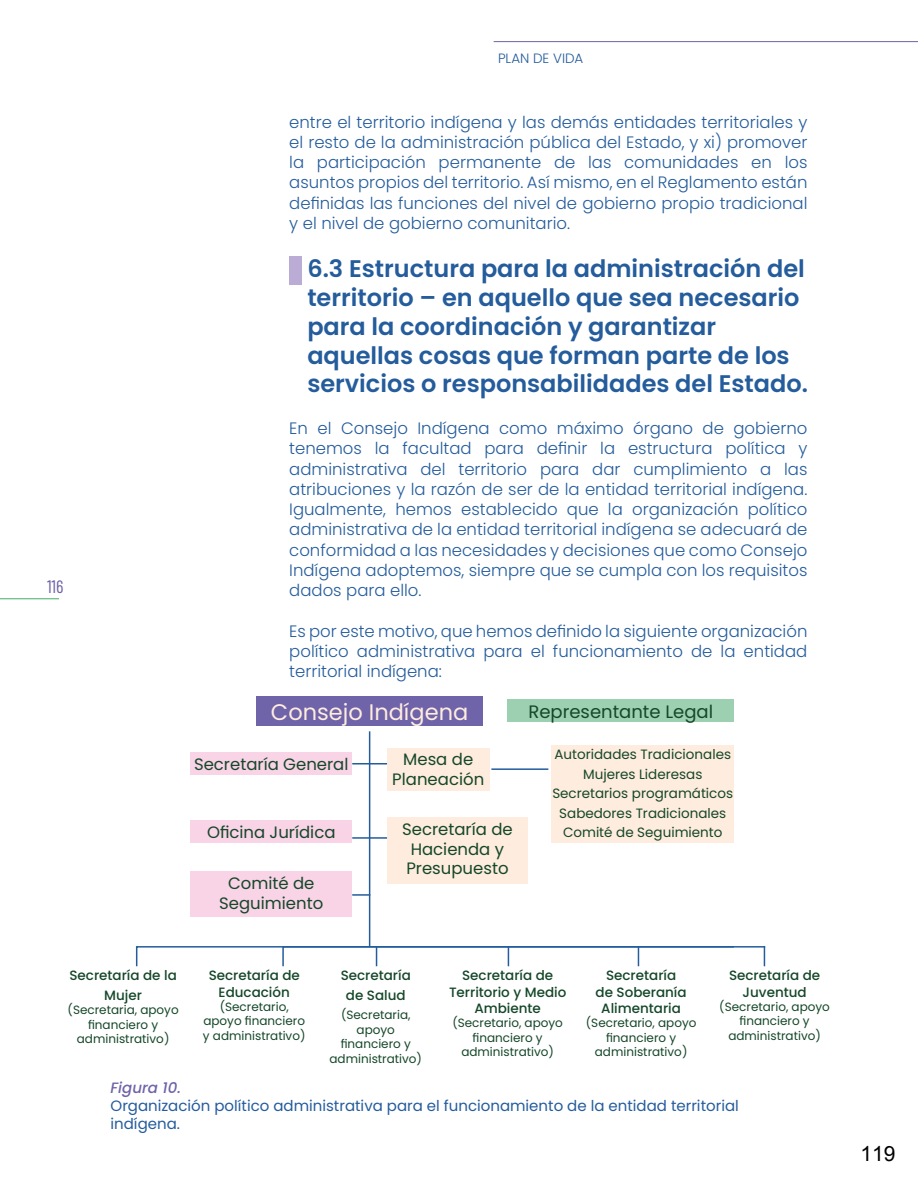
<style>
.page{position:relative;width:918px;height:1188px;background:#fff}
.page>*{position:absolute;margin:0;border:0;box-sizing:border-box;transform-origin:0 0}
.t1{font:600 24px/28.8px "Poppins";color:#245c9c}
.t2{font:22.5px "Poppins";color:#feecde}
.t3{font:18px "Poppins";color:#154729}
.t4{font:18px "Barlow Condensed";color:#6f63a9}
.t5{font:300 16.5px/20.2px "Poppins";color:#245c9c;text-align:justify}
.t6{font:16.5px/19.8px "Poppins";color:#154729;text-align:center}
.t7{font:15px/18px "Poppins";color:#245c9c}
.t8{font:italic 500 15px "Poppins";color:#6f63a9}
.t9{font:500 13.5px/16.2px "Poppins";color:#154729;text-align:center}
.t10{font:13.5px/19.5px "Poppins";color:#154729;text-align:center}
.t11{font:300 13.5px "Poppins";color:#245c9c}
.t12{font:12px/14.4px "Poppins";color:#154729;text-align:center}
</style>
<div class="page">
<hr style="left:0;top:598px;width:59px;height:1px;background:#41af64">
<hr style="left:494px;top:41px;width:424px;height:1px;background:#6f63a9">
<div style="left:289px;top:256px;width:13px;height:28px;background:#baacd4"></div>
<div style="left:256px;top:696px;width:227px;height:30px;background:#6f63a9"></div>
<div style="left:508px;top:699px;width:226px;height:22px;background:#9dd0b0"></div>
<div style="left:190px;top:753px;width:162px;height:22px;background:#f9d3e6"></div>
<div style="left:190px;top:821px;width:162px;height:22px;background:#f9d3e6"></div>
<div style="left:190px;top:871px;width:162px;height:46px;background:#f9d3e6"></div>
<div style="left:387px;top:748px;width:103px;height:42px;background:#feecde"></div>
<div style="left:552px;top:745px;width:182px;height:98px;background:#feecde"></div>
<div style="left:387px;top:817px;width:141px;height:67px;background:#feecde"></div>
<hr style="left:369px;top:731px;width:1px;height:215px;background:#245c9c">
<hr style="left:352px;top:763px;width:35px;height:2px;background:#245c9c">
<hr style="left:352px;top:837px;width:35px;height:2px;background:#245c9c">
<hr style="left:491px;top:768px;width:57px;height:2px;background:#245c9c">
<svg style="left:352px;top:894px;width:17px;height:2px"></svg>
<svg style="left:135px;top:945px;width:631px;height:22px"></svg>
<p class="t4" style="left:47px;top:574px;width:18px">116</p>
<p class="t11" style="left:498px;top:50px;width:87px">PLAN DE VIDA</p>
<p class="t5" style="left:289px;top:112px;width:520px">entre el territorio indígena y las demás entidades territoriales y el resto de la administración pública del Estado, y xi) promover la participación permanente de las comunidades en los asuntos propios del territorio. Así mismo, en el Reglamento están definidas las funciones del nivel de gobierno propio tradicional y el nivel de gobierno comunitario.</p>
<h1 class="t1" style="left:307px;top:254px;width:502px">6.3 Estructura para la administración del territorio – en aquello que sea necesario para la coordinación y garantizar aquellas cosas que forman parte de los servicios o responsabilidades del Estado.</h1>
<p class="t5" style="left:289px;top:418px;width:520px">En el Consejo Indígena como máximo órgano de gobierno tenemos la facultad para definir la estructura política y administrativa del territorio para dar cumplimiento a las atribuciones y la razón de ser de la entidad territorial indígena.<br>Igualmente, hemos establecido que la organización político administrativa de la entidad territorial indígena se adecuará de conformidad a las necesidades y decisiones que como Consejo Indígena adoptemos, siempre que se cumpla con los requisitos dados para ello.</p>
<p class="t5" style="left:289px;top:621px;width:520px">Es por este motivo, que hemos definido la siguiente organización político administrativa para el funcionamiento de la entidad territorial indígena:</p>
<h2 class="t2" style="left:271px;top:699px;width:199px">Consejo Indígena</h2>
<p class="t3" style="left:528px;top:701px;width:186px">Representante Legal</p>
<p class="t6" style="left:194px;top:754px;width:156px">Secretaría General</p>
<p class="t6" style="left:392px;top:750px;width:93px">Mesa de<br>Planeación</p>
<p class="t10" style="left:552px;top:745px;width:182px">Autoridades Tradicionales<br>Mujeres Lideresas<br>Secretarios programáticos<br>Sabedores Tradicionales<br>Comité de Seguimiento</p>
<p class="t6" style="left:402px;top:819px;width:112px;text-align:left">Secretaría de<br>Hacienda y<br>Presupuesto</p>
<p class="t6" style="left:207px;top:822px;width:130px">Oficina Jurídica</p>
<p class="t6" style="left:219px;top:873px;width:106px">Comité de<br>Seguimiento</p>
<p class="t9" style="left:69px;top:966px;width:109px;line-height:19.5px">Secretaría de la<br>Mujer</p>
<p class="t12" style="left:68px;top:1003px;width:113px">(Secretaria, apoyo financiero y administrativo)</p>
<p class="t9" style="left:209px;top:968px;width:93px">Secretaría de<br>Educación</p>
<p class="t12" style="left:203px;top:1000px;width:104px">(Secretario, apoyo financiero y administrativo)</p>
<p class="t9" style="left:341px;top:966px;width:72px;line-height:19.5px">Secretaría de Salud</p>
<p class="t12" style="left:330px;top:1008px;width:94px">(Secretaria, apoyo financiero y administrativo)</p>
<p class="t9" style="left:449px;top:968px;width:119px">Secretaría de<br>Territorio y Medio<br>Ambiente</p>
<p class="t12" style="left:452px;top:1016px;width:112px">(Secretario, apoyo financiero y administrativo)</p>
<p class="t9" style="left:596px;top:968px;width:93px">Secretaría<br>de Soberanía<br>Alimentaria</p>
<p class="t12" style="left:586px;top:1016px;width:112px">(Secretario, apoyo financiero y administrativo)</p>
<p class="t9" style="left:729px;top:968px;width:93px">Secretaría de<br>Juventud</p>
<p class="t12" style="left:719px;top:1000px;width:112px">(Secretario, apoyo financiero y administrativo)</p>
<p class="t8" style="left:111px;top:1079px;width:72px">Figura 10.</p>
<p class="t7" style="left:111px;top:1097px;width:630px">Organización político administrativa para el funcionamiento de la entidad territorial indígena.</p>
</div>
